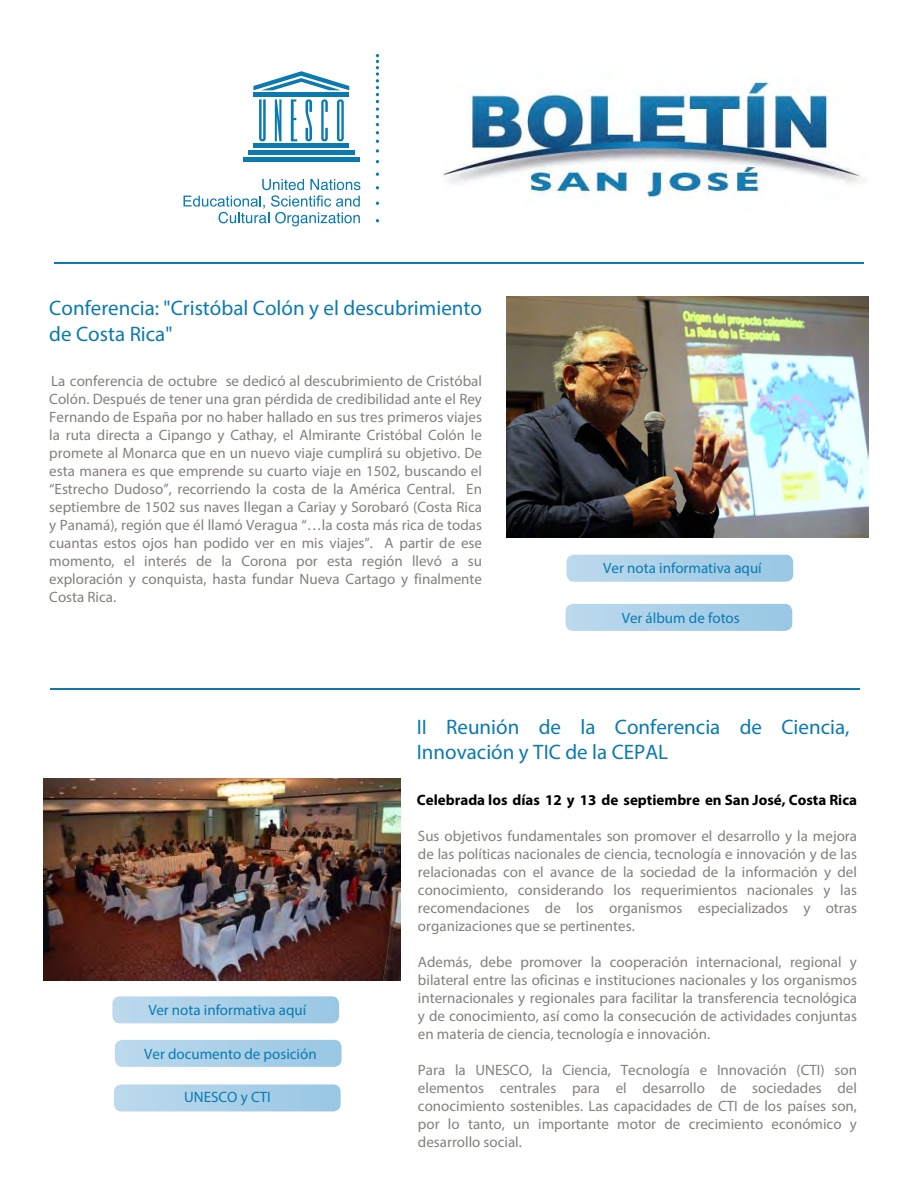
<style>
.page{position:relative;width:918px;height:1188px;background:#fff}
.page>*{position:absolute;margin:0;border:0;box-sizing:border-box;transform-origin:0 0}
.t1{font:21px/25.2px "Myriad Pro";color:#0a7ab0}
.t2{font:15px/18px "Myriad Pro";color:#867f7c;text-align:justify}
.t3{font:15px "Myriad Pro";color:#0a7ab0}
.t4{font:700 15px "Myriad Pro";color:#000}
</style>
<div class="page">
<hr style="left:55px;top:262px;width:809px;height:2px;background:#0a7ab0">
<hr style="left:253px;top:144px;width:96px;height:4px;background:#0a7ab0">
<hr style="left:248px;top:150px;width:107px;height:4px;background:#0a7ab0">
<hr style="left:243px;top:157px;width:117px;height:4px;background:#0a7ab0">
<hr style="left:253px;top:93px;width:96px;height:4px;background:#0a7ab0">
<svg style="left:253px;top:71px;width:96px;height:19px"></svg>
<svg style="left:259px;top:99px;width:7px;height:42px"></svg>
<svg style="left:275px;top:99px;width:6px;height:42px"></svg>
<svg style="left:291px;top:99px;width:6px;height:42px"></svg>
<svg style="left:321px;top:99px;width:7px;height:42px"></svg>
<svg style="left:337px;top:99px;width:7px;height:42px"></svg>
<svg style="left:305px;top:99px;width:7px;height:42px"></svg>
<svg style="left:184px;top:179px;width:176px;height:47px"></svg>
<svg style="left:376px;top:54px;width:3px;height:80px"></svg>
<svg style="left:376px;top:149px;width:3px;height:4px"></svg>
<hr style="left:51px;top:688px;width:809px;height:2px;background:#0a7ab0">
<svg style="left:567px;top:555px;width:226px;height:27px;background:#abd0e8"></svg>
<svg style="left:112px;top:996px;width:227px;height:27px;background:#acd1e8"></svg>
<img style="left:43px;top:779px;width:358px;height:201px">
<img style="left:443px;top:81px;width:418px;height:118px">
<img style="left:506px;top:296px;width:362px;height:241px">
<svg style="left:566px;top:604px;width:226px;height:27px;background:#abd0e8"></svg>
<svg style="left:115px;top:1040px;width:227px;height:27px;background:#abd0e8"></svg>
<svg style="left:114px;top:1084px;width:227px;height:27px;background:#acd1e9"></svg>
<p class="t1" style="left:49px;top:295px;width:434px">Conferencia: "Cristóbal Colón y el descubrimiento de Costa Rica"</p>
<p class="t2" style="left:49px;top:372px;width:434px">La conferencia de octubre se dedicó al descubrimiento de Cristóbal Colón. Después de tener una gran pérdida de credibilidad ante el Rey Fernando de España por no haber hallado en sus tres primeros viajes la ruta directa a Cipango y Cathay, el Almirante Cristóbal Colón le promete al Monarca que en un nuevo viaje cumplirá su objetivo. De esta manera es que emprende su cuarto viaje en 1502, buscando el “Estrecho Dudoso”, recorriendo la costa de la América Central. En septiembre de 1502 sus naves llegan a Cariay y Sorobaró (Costa Rica y Panamá), región que él llamó Veragua “…la costa más rica de todas cuantas estos ojos han podido ver en mis viajes”. A partir de ese momento, el interés de la Corona por esta región llevó a su exploración y conquista, hasta fundar Nueva Cartago y finalmente Costa Rica.</p>
<p class="t3" style="left:603px;top:559px;width:160px">Ver nota informativa aquí</p>
<p class="t3" style="left:622px;top:609px;width:120px">Ver álbum de fotos</p>
<p class="t3" style="left:148px;top:1000px;width:159px">Ver nota informativa aquí</p>
<p class="t3" style="left:144px;top:1045px;width:174px">Ver documento de posición</p>
<p class="t3" style="left:184px;top:1088px;width:88px">UNESCO y CTI</p>
<p class="t1" style="left:417px;top:714px;width:434px">II Reunión de la Conferencia de Ciencia,<br>Innovación y TIC de la CEPAL</p>
<p class="t4" style="left:417px;top:790px;width:442px">Celebrada los días 12 y 13 de septiembre en San José, Costa Rica</p>
<p class="t2" style="left:418px;top:827px;width:441px">Sus objetivos fundamentales son promover el desarrollo y la mejora de las políticas nacionales de ciencia, tecnología e innovación y de las relacionadas con el avance de la sociedad de la información y del conocimiento, considerando los requerimientos nacionales y las recomendaciones de los organismos especializados y otras organizaciones que se pertinentes.</p>
<p class="t2" style="left:418px;top:953px;width:441px">Además, debe promover la cooperación internacional, regional y bilateral entre las oficinas e instituciones nacionales y los organismos internacionales y regionales para facilitar la transferencia tecnológica y de conocimiento, así como la consecución de actividades conjuntas en materia de ciencia, tecnología e innovación.</p>
<p class="t2" style="left:418px;top:1060px;width:441px">Para la UNESCO, la Ciencia, Tecnología e Innovación (CTI) son elementos centrales para el desarrollo de sociedades del conocimiento sostenibles. Las capacidades de CTI de los países son, por lo tanto, un importante motor de crecimiento económico y desarrollo social.</p>
</div>
